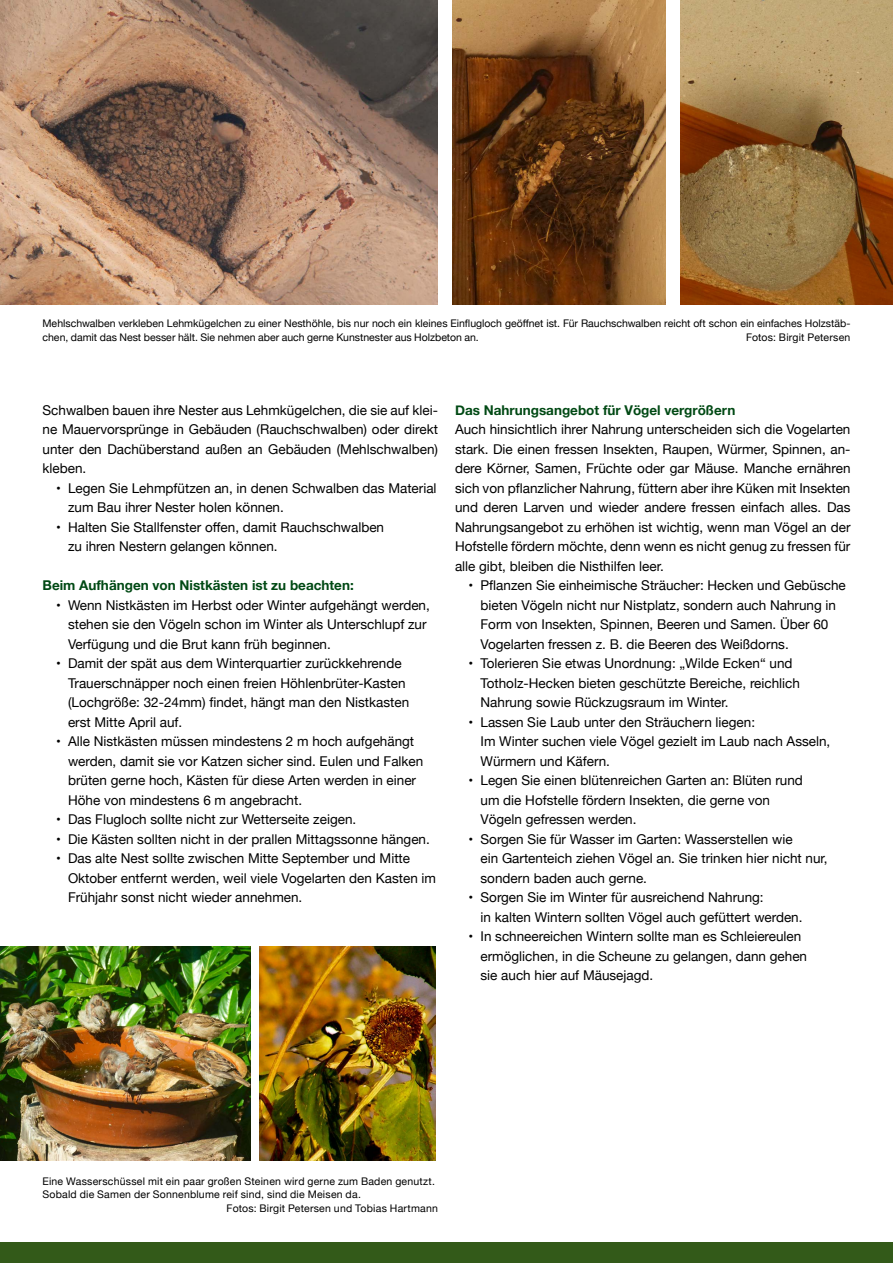
<style>
.page{position:relative;width:893px;height:1263px;background:#fff}
.page>*{position:absolute;margin:0;border:0;box-sizing:border-box;transform-origin:0 0}
.t1{font:13.5px/19.5px "Helvetica Neue";color:#000}
.t2{font:700 13.5px "Helvetica Neue";color:#004914}
.t3{font:10.5px/13.5px "Helvetica Neue";letter-spacing:.005em;color:#000}
</style>
<div class="page">
<div style="left:0;top:1242px;width:893px;height:21px;background:#335a19"></div>
<img style="left:0;top:0;width:438px;height:305px">
<img style="left:453px;top:0;width:212px;height:305px">
<img style="left:680px;top:0;width:213px;height:305px">
<img style="left:0;top:947px;width:251px;height:214px">
<img style="left:259px;top:947px;width:176px;height:214px">
<p class="t3" style="left:43px;top:318px;width:809px">Mehlschwalben verkleben Lehmkügelchen zu einer Nesthöhle, bis nur noch ein kleines Einflugloch geöffnet ist. Für Rauchschwalben reicht oft schon ein einfaches Holzstäb&shy;chen, damit das Nest besser hält. Sie nehmen aber auch gerne Kunstnester aus Holzbeton an.</p>
<p class="t3" style="left:746px;top:331px;width:106px">Fotos: Birgit Petersen</p>
<p class="t1" style="left:43px;top:401px;width:397px;text-align:justify">Schwalben bauen ihre Nester aus Lehmkügelchen, die sie auf klei&shy;ne Mauervorsprünge in Gebäuden (Rauchschwalben) oder direkt unter den Dachüberstand außen an Gebäuden (Mehlschwalben) kleben.</p>
<p class="t1" style="left:68px;top:479px;width:370px;text-indent:-12px">• Legen Sie Lehmpfützen an, in denen Schwalben das Material zum Bau ihrer Nester holen können.</p>
<p class="t1" style="left:68px;top:518px;width:318px;text-indent:-12px">• Halten Sie Stallfenster offen, damit Rauchschwalben zu ihren Nestern gelangen können.</p>
<p class="t2" style="left:43px;top:575px;width:313px">Beim Aufhängen von Nistkästen ist zu beachten:</p>
<p class="t1" style="left:68px;top:596px;width:363px;text-indent:-12px">• Wenn Nistkästen im Herbst oder Winter aufgehängt werden, stehen sie den Vögeln schon im Winter als Unterschlupf zur<br>Verfügung und die Brut kann früh beginnen.</p>
<p class="t1" style="left:68px;top:654px;width:343px;text-indent:-12px">• Damit der spät aus dem Winterquartier zurückkehrende Trauerschnäpper noch einen freien Höhlenbrüter-Kasten (Lochgröße: 32-24mm) findet, hängt man den Nistkasten erst Mitte April auf.</p>
<p class="t1" style="left:68px;top:732px;width:357px;text-indent:-12px">• Alle Nistkästen müssen mindestens 2 m hoch aufgehängt werden, damit sie vor Katzen sicher sind. Eulen und Falken brüten gerne hoch, Kästen für diese Arten werden in einer Höhe von mindestens 6 m angebracht.</p>
<p class="t1" style="left:56px;top:810px;width:302px">• Das Flugloch sollte nicht zur Wetterseite zeigen.</p>
<p class="t1" style="left:56px;top:830px;width:375px">• Die Kästen sollten nicht in der prallen Mittagssonne hängen.</p>
<p class="t1" style="left:68px;top:849px;width:370px;text-indent:-12px">• Das alte Nest sollte zwischen Mitte September und Mitte<br>Oktober entfernt werden, weil viele Vogelarten den Kasten im<br>Frühjahr sonst nicht wieder annehmen.</p>
<p class="t2" style="left:455px;top:399px;width:282px">Das Nahrungsangebot für Vögel vergrößern</p>
<p class="t1" style="left:455px;top:420px;width:397px;text-align:justify">Auch hinsichtlich ihrer Nahrung unterscheiden sich die Vogelarten stark. Die einen fressen Insekten, Raupen, Würmer, Spinnen, an&shy;dere Körner, Samen, Früchte oder gar Mäuse. Manche ernähren sich von pflanzlicher Nahrung, füttern aber ihre Küken mit Insekten und deren Larven und wieder andere fressen einfach alles. Das Nahrungsangebot zu erhöhen ist wichtig, wenn man Vögel an der Hofstelle fördern möchte, denn wenn es nicht genug zu fressen für alle gibt, bleiben die Nisthilfen leer.</p>
<p class="t1" style="left:480px;top:576px;width:367px;text-indent:-12px">• Pflanzen Sie einheimische Sträucher: Hecken und Gebüsche bieten Vögeln nicht nur Nistplatz, sondern auch Nahrung in Form von Insekten, Spinnen, Beeren und Samen. Über 60<br>Vogelarten fressen z. B. die Beeren des Weißdorns.</p>
<p class="t1" style="left:480px;top:654px;width:321px;text-indent:-12px">• Tolerieren Sie etwas Unordnung: „Wilde Ecken“ und<br>Totholz-Hecken bieten geschützte Bereiche, reichlich<br>Nahrung sowie Rückzugsraum im Winter.</p>
<p class="t1" style="left:480px;top:713px;width:351px;text-indent:-12px">• Lassen Sie Laub unter den Sträuchern liegen:<br>Im Winter suchen viele Vögel gezielt im Laub nach Asseln,<br>Würmern und Käfern.</p>
<p class="t1" style="left:480px;top:771px;width:324px;text-indent:-12px">• Legen Sie einen blütenreichen Garten an: Blüten rund um die Hofstelle fördern Insekten, die gerne von<br>Vögeln gefressen werden.</p>
<p class="t1" style="left:480px;top:830px;width:349px;text-indent:-12px">• Sorgen Sie für Wasser im Garten: Wasserstellen wie<br>ein Gartenteich ziehen Vögel an. Sie trinken hier nicht nur, sondern baden auch gerne.</p>
<p class="t1" style="left:480px;top:888px;width:324px;text-indent:-12px">• Sorgen Sie im Winter für ausreichend Nahrung:<br>in kalten Wintern sollten Vögel auch gefüttert werden.</p>
<p class="t1" style="left:480px;top:927px;width:328px;text-indent:-12px">• In schneereichen Wintern sollte man es Schleiereulen ermöglichen, in die Scheune zu gelangen, dann gehen sie auch hier auf Mäusejagd.</p>
<p class="t3" style="left:43px;top:1174px;width:394px">Eine Wasserschüssel mit ein paar großen Steinen wird gerne zum Baden genutzt.</p>
<p class="t3" style="left:43px;top:1188px;width:320px">Sobald die Samen der Sonnenblume reif sind, sind die Meisen da.</p>
<p class="t3" style="left:227px;top:1201px;width:213px">Fotos: Birgit Petersen und Tobias Hartmann</p>
</div>
